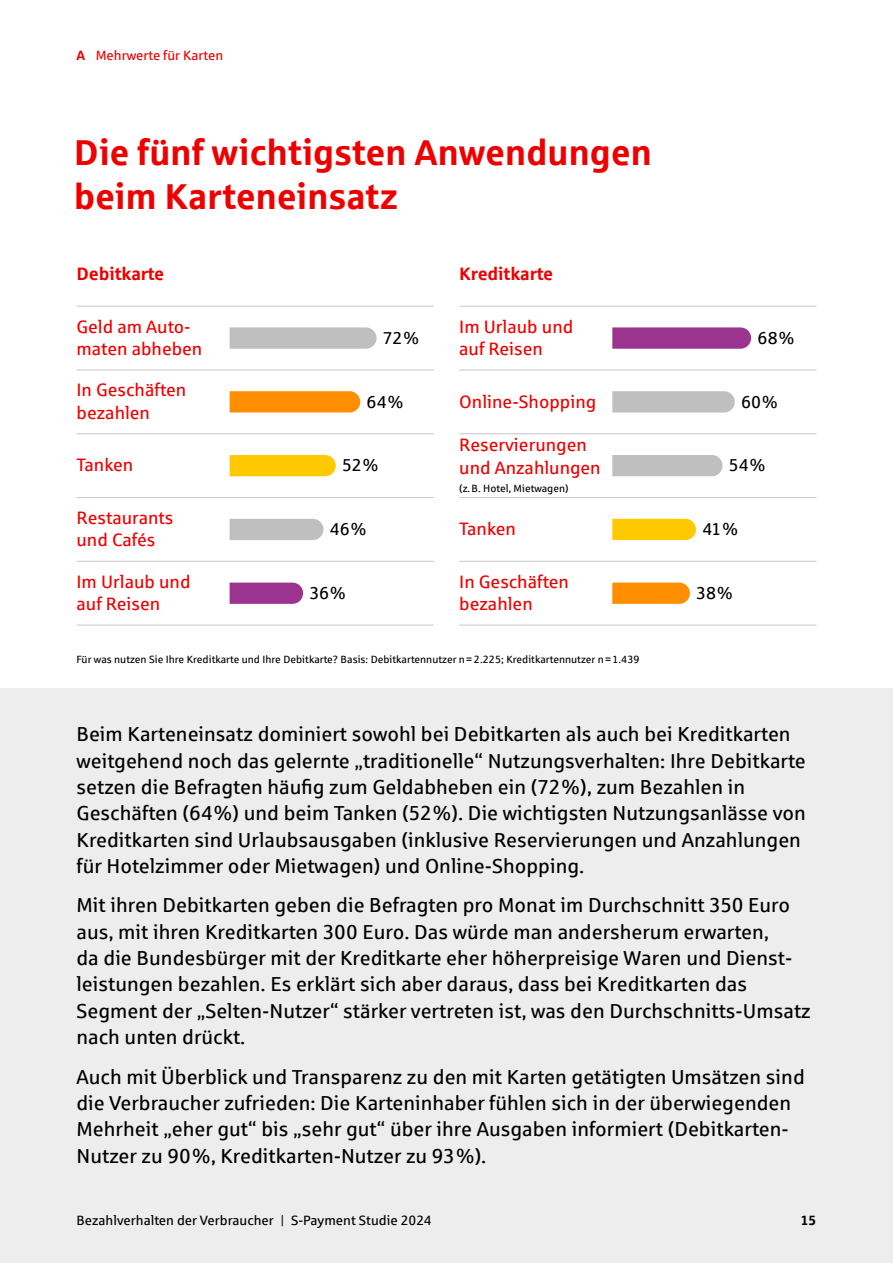
<style>
.page{position:relative;width:893px;height:1263px;background:#fff}
.page>*{position:absolute;margin:0;border:0;box-sizing:border-box;transform-origin:0 0}
.t1{font:700 36px/43.2px "Sparkasse Rg";letter-spacing:-.01em;color:#e00}
.t2{font:20.25px/26.4px "Sparkasse Rg";color:#000}
.t3{font:18px/22.5px "Sparkasse Rg";color:#e00}
.t4{font:700 18px "Sparkasse Rg";letter-spacing:-.01em;color:#e00}
.t5{font:17.25px "Sparkasse Rg";letter-spacing:-.005em;color:#000}
.t6{font:13.5px "Sparkasse Rg";color:#000}
.t7{font:13.5px "Sparkasse Rg";color:#e00}
.t8{font:700 13.5px "Sparkasse Rg";color:#000}
.t9{font:10.5px "Sparkasse Rg";color:#000}
.s1{font-weight:700}
.s2{font-size:16.35px}
.s3{font-size:19.2px}
</style>
<div class="page">
<div style="left:0;top:689px;width:893px;height:574px;background:#ededed"></div>
<hr style="left:77px;top:306px;width:357px;height:1px;background:#ccc">
<hr style="left:459px;top:306px;width:357px;height:1px;background:#ccc">
<hr style="left:77px;top:369px;width:357px;height:1px;background:#ccc">
<hr style="left:459px;top:369px;width:357px;height:1px;background:#ccc">
<hr style="left:77px;top:433px;width:357px;height:1px;background:#ccc">
<hr style="left:459px;top:433px;width:357px;height:1px;background:#ccc">
<hr style="left:77px;top:497px;width:357px;height:1px;background:#ccc">
<hr style="left:459px;top:497px;width:357px;height:1px;background:#ccc">
<hr style="left:77px;top:561px;width:357px;height:1px;background:#ccc">
<hr style="left:459px;top:561px;width:357px;height:1px;background:#ccc">
<hr style="left:77px;top:624px;width:357px;height:2px;background:#ccc">
<hr style="left:459px;top:624px;width:357px;height:2px;background:#ccc">
<svg style="left:230px;top:327px;width:147px;height:22px;background:#c2c2c2"></svg>
<svg style="left:612px;top:327px;width:139px;height:22px;background:#a03e93"></svg>
<div style="left:230px;top:391px;width:130px;height:21px;background:#ff8f00"></div>
<svg style="left:612px;top:391px;width:123px;height:21px;background:#c1c1c1"></svg>
<div style="left:230px;top:455px;width:106px;height:21px;background:#ffc900"></div>
<div style="left:612px;top:455px;width:110px;height:21px;background:#bfbfbf"></div>
<div style="left:230px;top:519px;width:93px;height:21px;background:#bfbfbf"></div>
<div style="left:612px;top:519px;width:84px;height:21px;background:#ffc900"></div>
<svg style="left:230px;top:583px;width:73px;height:21px;background:#9e3b91"></svg>
<svg style="left:612px;top:583px;width:78px;height:21px;background:#ff930a"></svg>
<p class="t7" style="left:77px;top:47px;width:148px"><span class="s1">A</span> Mehrwerte für Karten</p>
<h1 class="t1" style="left:74px;top:130px;width:580px">Die fünf wichtigsten Anwendungen beim Karteneinsatz</h1>
<p class="t4" style="left:77px;top:263px;width:89px">Debitkarte</p>
<p class="t4" style="left:459px;top:263px;width:95px">Kreditkarte</p>
<p class="t3" style="left:77px;top:315px;width:127px">Geld am Auto&shy;maten abheben</p>
<p class="t3" style="left:459px;top:315px;width:115px">Im Urlaub und auf Reisen</p>
<p class="t5" style="left:383px;top:327px;width:38px">72<span class="s2">%</span></p>
<p class="t5" style="left:757px;top:327px;width:39px">68<span class="s2">%</span></p>
<p class="t3" style="left:77px;top:378px;width:111px">In Geschäften bezahlen</p>
<p class="t3" style="left:459px;top:390px;width:139px">Online-Shopping</p>
<p class="t3" style="left:77px;top:453px;width:58px">Tanken</p>
<p class="t5" style="left:367px;top:391px;width:39px">64<span class="s2">%</span></p>
<p class="t5" style="left:741px;top:391px;width:38px">60<span class="s2">%</span></p>
<p class="t3" style="left:459px;top:433px;width:143px">Reservierungen und Anzahlungen</p>
<p class="t9" style="left:459px;top:481px;width:111px">(z.B. Hotel, Mietwagen)</p>
<p class="t5" style="left:342px;top:455px;width:38px">52<span class="s2">%</span></p>
<p class="t5" style="left:729px;top:455px;width:38px">54<span class="s2">%</span></p>
<p class="t3" style="left:77px;top:506px;width:99px">Restaurants und Cafés</p>
<p class="t3" style="left:459px;top:517px;width:58px">Tanken</p>
<p class="t3" style="left:77px;top:570px;width:115px">Im Urlaub und auf Reisen</p>
<p class="t3" style="left:459px;top:570px;width:111px">In Geschäften bezahlen</p>
<p class="t5" style="left:330px;top:519px;width:38px">46<span class="s2">%</span></p>
<p class="t5" style="left:702px;top:519px;width:37px">41<span class="s2">%</span></p>
<p class="t5" style="left:309px;top:582px;width:38px">36<span class="s2">%</span></p>
<p class="t5" style="left:696px;top:582px;width:38px">38<span class="s2">%</span></p>
<p class="t9" style="left:77px;top:653px;width:565px">Für was nutzen Sie Ihre Kreditkarte und Ihre Debitkarte? Basis: Debitkartennutzer n=2.225; Kreditkartennutzer n=1.439</p>
<p class="t2" style="left:77px;top:720px;width:731px">Beim Karteneinsatz dominiert sowohl bei Debitkarten als auch bei Kreditkarten weitgehend noch das gelernte „traditionelle“ Nutzungsverhalten: Ihre Debitkarte setzen die Befragten häufig zum Geldabheben ein (72<span class="s3">%</span>), zum Bezahlen in Geschäften (64<span class="s3">%</span>) und beim Tanken (52<span class="s3">%</span>). Die wichtigsten Nutzungsanlässe von Kreditkarten sind Urlaubsausgaben (inklusive Reservierungen und Anzahlungen für Hotelzimmer oder Mietwagen) und Online-Shopping.</p>
<p class="t2" style="left:77px;top:891px;width:736px">Mit ihren Debitkarten geben die Befragten pro Monat im Durchschnitt 350 Euro aus, mit ihren Kreditkarten 300 Euro. Das würde man andersherum erwarten,<br>da die Bundesbürger mit der Kreditkarte eher höherpreisige Waren und Dienst&shy;leistungen bezahlen. Es erklärt sich aber daraus, dass bei Kreditkarten das Segment der „Selten-Nutzer“ stärker vertreten ist, was den Durchschnitts-Umsatz nach unten drückt.</p>
<p class="t2" style="left:77px;top:1063px;width:730px">Auch mit Überblick und Transparenz zu den mit Karten getätigten Umsätzen sind die Verbraucher zufrieden: Die Karteninhaber fühlen sich in der überwiegenden Mehrheit „eher gut“ bis „sehr gut“ über ihre Ausgaben informiert (Debitkarten-Nutzer zu 90<span class="s3">%</span>, Kreditkarten-Nutzer zu 93<span class="s3">%</span>).</p>
<p class="t6" style="left:77px;top:1212px;width:357px">Bezahlverhalten der Verbraucher | S-Payment Studie 2024</p>
<p class="t8" style="left:801px;top:1211px;width:17px">15</p>
</div>
